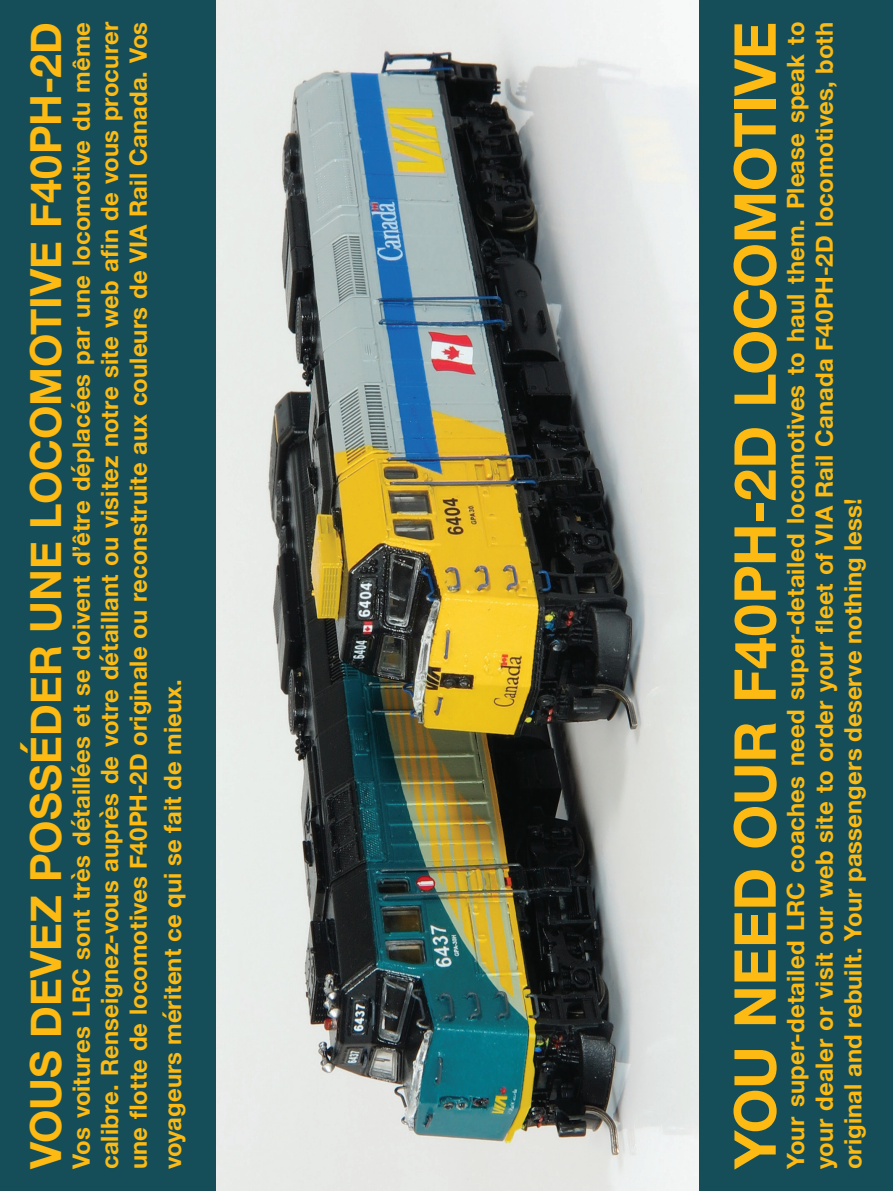
<style>
.page{position:relative;width:893px;height:1191px;background:#fff}
.page>*{position:absolute;margin:0;border:0;box-sizing:border-box;transform-origin:0 0}
.t1{font:700 57.75px "Helvetica Neue";letter-spacing:-.005em;color:#fcba13}
.t2{font:700 42.88px "Helvetica Neue";letter-spacing:-.005em;color:#fcba13}
.t3{font:700 23.8px/28.5px "Helvetica Neue";letter-spacing:.005em;color:#fcba13;text-align:justify}
</style>
<div class="page">
<img style="left:216px;top:0;width:484px;height:1191px">
<div style="left:0;top:0;width:216px;height:1191px;background:#154e59"></div>
<div style="left:700px;top:0;width:193px;height:1191px;background:#154e59"></div>
<h2 class="t2" style="left:12px;top:1169px;width:1148px;rotate:-90deg">VOUS DEVEZ POSSÉDER UNE LOCOMOTIVE F40PH-2D</h2>
<p class="t3" style="left:68px;top:1169px;width:1148px;rotate:-90deg">Vos voitures LRC sont très détaillées et se doivent d’être déplacées par une locomotive du même calibre. Renseignez-vous auprès de votre détaillant ou visitez notre site web afin de vous procurer une flotte de locomotives F40PH-2D originale ou reconstruite aux couleurs de VIA Rail Canada. Vos</p>
<p class="t3" style="left:159px;top:1169px;width:491px;rotate:-90deg">voyageurs méritent ce qui se fait de mieux.</p>
<h1 class="t1" style="left:710px;top:1169px;width:1149px;rotate:-90deg">YOU NEED OUR F40PH-2D LOCOMOTIVE</h1>
<p class="t3" style="left:782px;top:1169px;width:1148px;rotate:-90deg">Your super-detailed LRC coaches need super-detailed locomotives to haul them. Please speak to your dealer or visit our web site to order your fleet of VIA Rail Canada F40PH-2D locomotives, both original and rebuilt. Your passengers deserve nothing less!</p>
</div>
